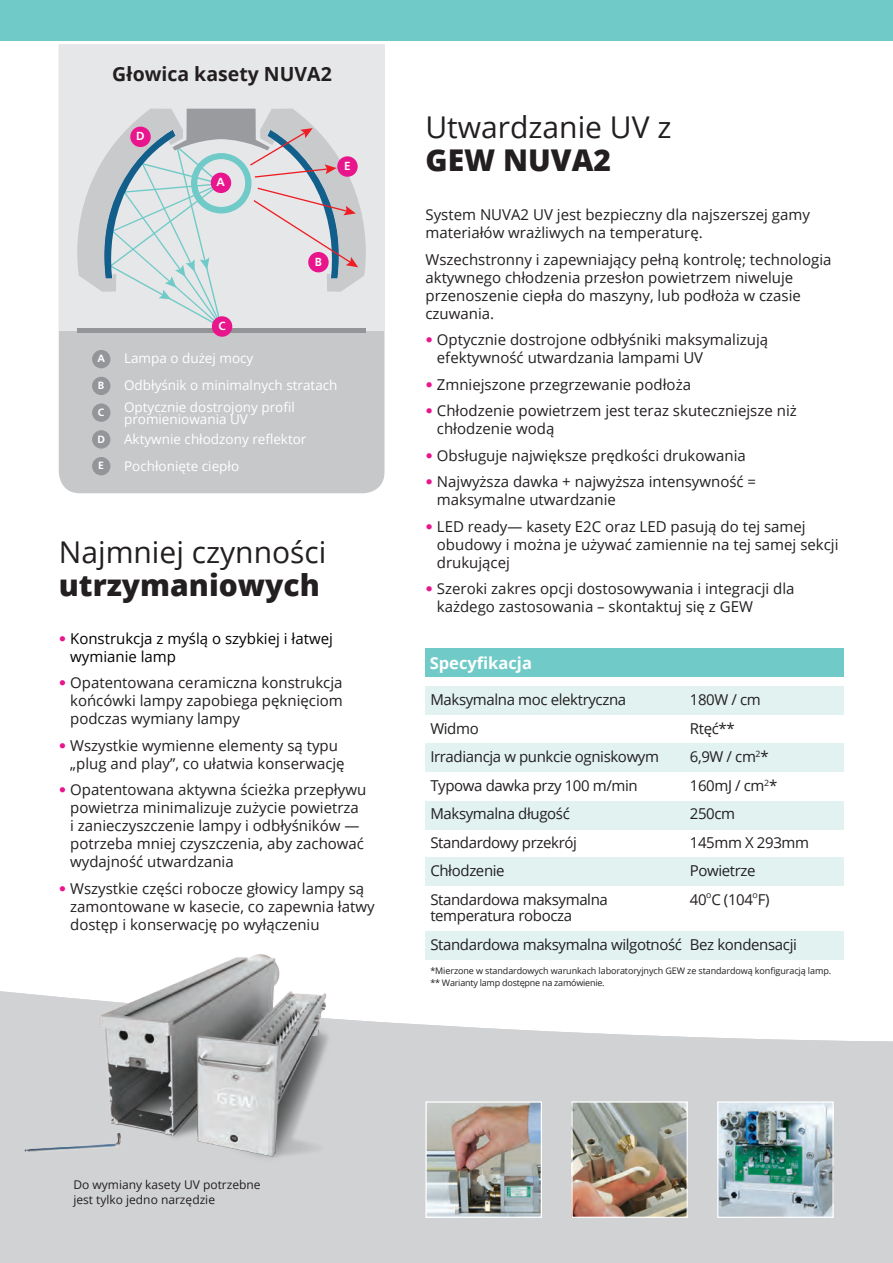
<style>
.page{position:relative;width:893px;height:1263px;background:#fff}
.page>*{position:absolute;margin:0;border:0;box-sizing:border-box;transform-origin:0 0}
.t1{font:30px/33px "Open Sans";color:#231f20}
.t2{font:700 19.5px "Open Sans";color:#231f20}
.t3{font:700 16.5px "Open Sans";color:#fff}
.t4{font:15px/18px "Open Sans";color:#231f20}
.t5{font:15px "Open Sans";letter-spacing:-.025em;color:#231f20}
.t6{font:15px/18px "Open Sans";color:#000}
.t7{font:13.5px/12px "Open Sans";color:#fff}
.t8{font:12px/15px "Open Sans";color:#231f20}
.t9{font:700 11.7px "Frutiger LT";color:#fff}
.t10{font:700 10.5px "Frutiger LT";color:#fff}
.t11{font:9px "Open Sans";letter-spacing:-.01em;color:#231f20}
.s1{font-weight:800}
.s2{font-family:"Frutiger LT";font-weight:300;color:#e8158d}
</style>
<div class="page">
<svg style="left:0;top:991px;width:893px;height:272px;fill:#d1d2d4"></svg>
<div style="left:59px;top:21px;width:325px;height:472px;background:#c7c8ca;border-radius:21px"></div>
<div style="left:59px;top:44px;width:325px;height:287px;background:#e6e7e9"></div>
<div style="left:78px;top:328px;width:288px;height:5px;background:#939598"></div>
<svg style="left:60px;top:109px;width:323px;height:220px"></svg>
<div style="left:211px;top:173px;width:20px;height:20px;background:#e8158d;border-radius:50%"></div>
<div style="left:308px;top:252px;width:21px;height:20px;background:#e8158d;border-radius:50%"></div>
<div style="left:337px;top:156px;width:21px;height:21px;background:#e8158d;border-radius:50%"></div>
<div style="left:130px;top:127px;width:21px;height:20px;background:#e8158d;border-radius:50%"></div>
<div style="left:212px;top:316px;width:20px;height:21px;background:#e8158d;border-radius:50%"></div>
<div style="left:0;top:0;width:893px;height:44px;background:#70cac7"></div>
<img style="left:427px;top:1103px;width:113px;height:113px">
<div style="left:425px;top:1101px;width:117px;height:117px;border:1px solid #fff"></div>
<img style="left:719px;top:1103px;width:113px;height:113px">
<div style="left:717px;top:1101px;width:117px;height:117px;border:1px solid #fff"></div>
<img style="left:573px;top:1103px;width:113px;height:113px">
<div style="left:571px;top:1101px;width:117px;height:117px;border:1px solid #fff"></div>
<img style="left:85px;top:954px;width:274px;height:230px">
<img style="left:18px;top:1132px;width:111px;height:26px">
<div style="left:425px;top:648px;width:419px;height:29px;background:#70cac7"></div>
<div style="left:425px;top:687px;width:419px;height:28px;background:#e1f2f1"></div>
<div style="left:425px;top:743px;width:419px;height:28px;background:#e1f2f1"></div>
<div style="left:425px;top:801px;width:419px;height:28px;background:#e1f2f1"></div>
<div style="left:425px;top:858px;width:419px;height:28px;background:#e1f2f1"></div>
<div style="left:425px;top:931px;width:419px;height:29px;background:#e1f2f1"></div>
<div style="left:92px;top:350px;width:18px;height:18px;background:#939598;border-radius:50%"></div>
<div style="left:92px;top:377px;width:18px;height:18px;background:#939598;border-radius:50%"></div>
<div style="left:92px;top:403px;width:18px;height:19px;background:#939598;border-radius:50%"></div>
<div style="left:92px;top:430px;width:18px;height:19px;background:#939598;border-radius:50%"></div>
<div style="left:92px;top:457px;width:18px;height:18px;background:#939598;border-radius:50%"></div>
<p class="t2" style="left:112px;top:60px;width:221px">Głowica kasety NUVA2</p>
<p class="t9" style="left:136px;top:129px;width:10px">D</p>
<p class="t9" style="left:217px;top:175px;width:10px">A</p>
<p class="t9" style="left:344px;top:159px;width:8px">E</p>
<p class="t9" style="left:315px;top:255px;width:9px">B</p>
<p class="t10" style="left:97px;top:353px;width:9px">A</p>
<p class="t10" style="left:98px;top:379px;width:8px">B</p>
<p class="t10" style="left:98px;top:406px;width:8px">C</p>
<p class="t10" style="left:97px;top:433px;width:9px">D</p>
<p class="t10" style="left:98px;top:460px;width:7px">E</p>
<p class="t9" style="left:218px;top:319px;width:9px">C</p>
<p class="t7" style="left:124px;top:351px;width:131px">Lampa o dużej mocy</p>
<p class="t7" style="left:124px;top:378px;width:215px">Odbłyśnik o minimalnych stratach</p>
<p class="t7" style="left:124px;top:401px;width:172px">Optycznie dostrojony profil promieniowania UV</p>
<p class="t7" style="left:124px;top:432px;width:184px">Aktywnie chłodzony reflektor</p>
<p class="t7" style="left:124px;top:459px;width:117px">Pochłonięte ciepło</p>
<p class="t1" style="left:59px;top:535px;width:269px">Najmniej czynności <span class="s1">utrzymaniowych</span></p>
<p class="t6" style="left:70px;top:629px;width:264px;text-indent:-11px"><span class="s2">•</span> Konstrukcja z myślą o szybkiej i łatwej wymianie lamp</p>
<p class="t4" style="left:70px;top:673px;width:274px;text-align:justify;text-indent:-11px"><span class="s2">•</span> Opatentowana ceramiczna konstrukcja końcówki lampy zapobiega pęknięciom podczas wymiany lampy</p>
<p class="t4" style="left:70px;top:736px;width:276px;text-indent:-11px"><span class="s2">•</span> Wszystkie wymienne elementy są typu „plug and play”, co ułatwia konserwację</p>
<p class="t4" style="left:70px;top:780px;width:298px;text-indent:-11px"><span class="s2">•</span> Opatentowana aktywna ścieżka przepływu powietrza minimalizuje zużycie powietrza i zanieczyszczenie lampy i odbłyśników — potrzeba mniej czyszczenia, aby zachować wydajność utwardzania</p>
<p class="t4" style="left:70px;top:879px;width:306px;text-indent:-11px"><span class="s2">•</span> Wszystkie części robocze głowicy lampy są zamontowane w kasecie, co zapewnia łatwy dostęp i konserwację po wyłączeniu</p>
<p class="t1" style="left:425px;top:110px;width:247px">Utwardzanie UV z<br><span class="s1">GEW NUVA2</span></p>
<p class="t4" style="left:425px;top:206px;width:386px">System NUVA2 UV jest bezpieczny dla najszerszej gamy materiałów wrażliwych na temperaturę.</p>
<p class="t4" style="left:425px;top:250px;width:407px">Wszechstronny i zapewniający pełną kontrolę; technologia aktywnego chłodzenia przesłon powietrzem niweluje przenoszenie ciepła do maszyny, lub podłoża w czasie czuwania.</p>
<p class="t4" style="left:437px;top:331px;width:333px;text-indent:-11px"><span class="s2">•</span> Optycznie dostrojone odbłyśniki maksymalizują efektywność utwardzania lampami UV</p>
<p class="t4" style="left:425px;top:375px;width:267px"><span class="s2">•</span> Zmniejszone przegrzewanie podłoża</p>
<p class="t4" style="left:437px;top:402px;width:361px;text-indent:-11px"><span class="s2">•</span> Chłodzenie powietrzem jest teraz skuteczniejsze niż chłodzenie wodą</p>
<p class="t4" style="left:425px;top:446px;width:322px"><span class="s2">•</span> Obsługuje największe prędkości drukowania</p>
<p class="t4" style="left:437px;top:473px;width:321px;text-indent:-11px"><span class="s2">•</span> Najwyższa dawka + najwyższa intensywność = maksymalne utwardzanie</p>
<p class="t4" style="left:437px;top:517px;width:403px;text-indent:-11px"><span class="s2">•</span> LED ready— kasety E2C oraz LED pasują do tej samej obudowy i można je używać zamiennie na tej samej sekcji drukującej</p>
<p class="t4" style="left:437px;top:580px;width:359px;text-indent:-11px"><span class="s2">•</span> Szeroki zakres opcji dostosowywania i integracji dla każdego zastosowania – skontaktuj się z GEW</p>
<p class="t3" style="left:430px;top:651px;width:104px">Specyfikacja</p>
<p class="t5" style="left:430px;top:689px;width:197px">Maksymalna moc elektryczna</p>
<p class="t4" style="left:690px;top:690px;width:73px">180W / cm</p>
<p class="t4" style="left:430px;top:719px;width:50px">Widmo</p>
<p class="t4" style="left:690px;top:719px;width:46px">Rtęć**</p>
<p class="t5" style="left:430px;top:746px;width:230px">Irradiancja w punkcie ogniskowym</p>
<p class="t4" style="left:690px;top:747px;width:80px">6,9W / cm<sup>2</sup>*</p>
<p class="t5" style="left:430px;top:775px;width:209px">Typowa dawka przy 100 m/min</p>
<p class="t4" style="left:690px;top:776px;width:89px">160mJ / cm<sup>2</sup>*</p>
<p class="t5" style="left:430px;top:803px;width:141px">Maksymalna długość</p>
<p class="t4" style="left:690px;top:804px;width:47px">250cm</p>
<p class="t5" style="left:430px;top:832px;width:148px">Standardowy przekrój</p>
<p class="t5" style="left:690px;top:832px;width:121px">145mm X 293mm</p>
<p class="t5" style="left:430px;top:860px;width:76px">Chłodzenie</p>
<p class="t5" style="left:690px;top:860px;width:67px">Powietrze</p>
<p class="t5" style="left:430px;top:889px;width:179px">Standardowa maksymalna</p>
<p class="t4" style="left:690px;top:890px;width:81px">40<sup>o</sup>C (104<sup>o</sup>F)</p>
<p class="t5" style="left:430px;top:905px;width:143px">temperatura robocza</p>
<p class="t5" style="left:430px;top:934px;width:368px">Standardowa maksymalna wilgotność Bez kondensacji</p>
<p class="t11" style="left:430px;top:965px;width:402px">*Mierzone w standardowych warunkach laboratoryjnych GEW ze standardową konfiguracją lamp.</p>
<p class="t11" style="left:430px;top:977px;width:176px">** Warianty lamp dostępne na zamówienie.</p>
<p class="t8" style="left:73px;top:1177px;width:189px">Do wymiany kasety UV potrzebne jest tylko jedno narzędzie</p>
</div>
